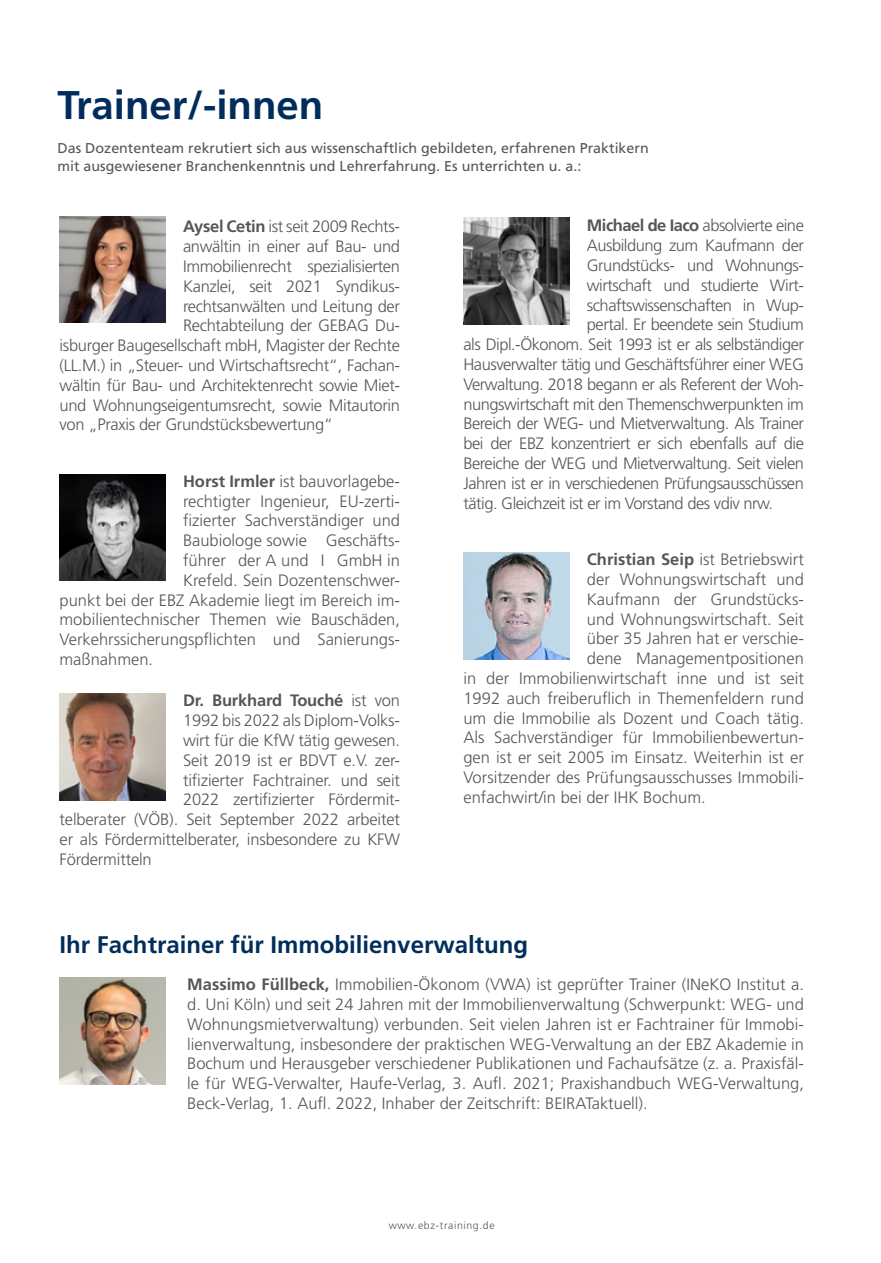
<style>
.page{position:relative;width:881px;height:1263px;background:#fff}
.page>*{position:absolute;margin:0;border:0;box-sizing:border-box;transform-origin:0 0}
.t1{font:700 40.05px "Frutiger LT Pro";color:#002d5c}
.t2{font:700 24px "Frutiger LT Pro";color:#002d5c}
.t3{font:300 16.5px/19.8px "Frutiger LT Std";letter-spacing:-.01em;color:#565655;text-align:justify}
.t4{font:300 16.5px "Frutiger LT Std";letter-spacing:-.03em;color:#565655}
.t5{font:700 16.5px "Frutiger LT Pro";letter-spacing:-.01em;color:#565655}
.t6{font:14.25px/18px "Frutiger LT Std";color:#565655}
.t7{font:300 10.5px "Frutiger LT Std";letter-spacing:.06em;color:#565655}
.s1{font-family:"Frutiger LT Pro";font-weight:700}
.s2{font-family:"Frutiger LT Std";font-weight:300}
</style>
<div class="page">
<img style="left:60px;top:216px;width:106px;height:107px">
<img style="left:463px;top:218px;width:106px;height:106px">
<img style="left:60px;top:694px;width:106px;height:106px">
<img style="left:60px;top:474px;width:106px;height:107px">
<img style="left:463px;top:553px;width:106px;height:106px">
<img style="left:60px;top:978px;width:106px;height:106px">
<h1 class="t1" style="left:57px;top:81px;width:267px">Trainer/-innen</h1>
<p class="t6" style="left:57px;top:139px;width:592px">Das Dozententeam rekrutiert sich aus wissenschaftlich gebildeten, erfahrenen Praktikern mit ausgewiesener Branchenkenntnis und Lehrerfahrung. Es unterrichten u. a.:</p>
<p class="t3" style="left:183px;top:217px;width:218px"><span class="s1">Aysel Cetin</span> ist seit 2009 Rechts-</p>
<p class="t3" style="left:183px;top:237px;width:218px">anwältin in einer auf Bau- und</p>
<p class="t3" style="left:183px;top:257px;width:218px">Immobilienrecht spezialisierten</p>
<p class="t3" style="left:183px;top:276px;width:218px">Kanzlei, seit 2021 Syndikus-</p>
<p class="t3" style="left:183px;top:296px;width:218px">rechtsanwälten und Leitung der</p>
<p class="t3" style="left:183px;top:316px;width:218px">Rechtabteilung der GEBAG Du-</p>
<p class="t3" style="left:60px;top:336px;width:342px">isburger Baugesellschaft mbH, Magister der Rechte</p>
<p class="t3" style="left:60px;top:356px;width:342px">(LL.M.) in „Steuer- und Wirtschaftsrecht“, Fachan-</p>
<p class="t3" style="left:60px;top:375px;width:342px">wältin für Bau- und Architektenrecht sowie Miet-</p>
<p class="t3" style="left:60px;top:395px;width:342px">und Wohnungseigentumsrecht, sowie Mitautorin</p>
<p class="t3" style="left:60px;top:415px;width:275px">von „Praxis der Grundstücksbewertung“</p>
<p class="t3" style="left:183px;top:471px;width:218px"><span class="s1">Horst Irmler</span> ist bauvorlagebe-</p>
<p class="t3" style="left:183px;top:491px;width:218px">rechtigter Ingenieur, EU-zerti-</p>
<p class="t3" style="left:183px;top:511px;width:218px">fizierter Sachverständiger und</p>
<p class="t3" style="left:183px;top:531px;width:218px">Baubiologe sowie Geschäfts-</p>
<p class="t3" style="left:183px;top:551px;width:218px">führer der A und I GmbH in</p>
<p class="t3" style="left:183px;top:570px;width:218px">Krefeld. Sein Dozentenschwer-</p>
<p class="t3" style="left:60px;top:590px;width:342px">punkt bei der EBZ Akademie liegt im Bereich im-</p>
<p class="t3" style="left:60px;top:610px;width:342px">mobilientechnischer Themen wie Bauschäden,</p>
<p class="t3" style="left:60px;top:630px;width:342px">Verkehrssicherungspflichten und Sanierungs-</p>
<p class="t3" style="left:60px;top:650px;width:95px">maßnahmen.</p>
<p class="t5" style="left:183px;top:691px;width:218px">Dr. Burkhard Touché <span class="s2">ist von</span></p>
<p class="t3" style="left:183px;top:711px;width:218px">1992 bis 2022 als Diplom-Volks-</p>
<p class="t3" style="left:183px;top:730px;width:218px">wirt für die KfW tätig gewesen.</p>
<p class="t3" style="left:183px;top:750px;width:218px">Seit 2019 ist er BDVT e.V. zer-</p>
<p class="t3" style="left:183px;top:770px;width:218px">tifizierter Fachtrainer. und seit</p>
<p class="t3" style="left:183px;top:790px;width:218px">2022 zertifizierter Fördermit-</p>
<p class="t3" style="left:60px;top:810px;width:342px">telberater (VÖB). Seit September 2022 arbeitet</p>
<p class="t3" style="left:60px;top:829px;width:342px">er als Fördermittelberater, insbesondere zu KFW</p>
<p class="t3" style="left:60px;top:849px;width:94px">Fördermitteln</p>
<p class="t4" style="left:586px;top:216px;width:218px"><span class="s1">Michael de Iaco</span> absolvierte eine</p>
<p class="t4" style="left:586px;top:236px;width:218px">Ausbildung zum Kaufmann der</p>
<p class="t4" style="left:586px;top:256px;width:218px">Grundstücks- und Wohnungs-</p>
<p class="t4" style="left:586px;top:276px;width:218px">wirtschaft und studierte Wirt-</p>
<p class="t4" style="left:586px;top:296px;width:218px">schaftswissenschaften in Wup-</p>
<p class="t4" style="left:586px;top:315px;width:218px">pertal. Er beendete sein Studium</p>
<p class="t4" style="left:463px;top:335px;width:342px">als Dipl.-Ökonom. Seit 1993 ist er als selbständiger</p>
<p class="t4" style="left:463px;top:355px;width:342px">Hausverwalter tätig und Geschäftsführer einer WEG</p>
<p class="t4" style="left:463px;top:375px;width:342px">Verwaltung. 2018 begann er als Referent der Woh-</p>
<p class="t4" style="left:463px;top:395px;width:342px">nungswirtschaft mit den Themenschwerpunkten im</p>
<p class="t4" style="left:463px;top:414px;width:342px">Bereich der WEG- und Mietverwaltung. Als Trainer</p>
<p class="t4" style="left:463px;top:434px;width:342px">bei der EBZ konzentriert er sich ebenfalls auf die</p>
<p class="t4" style="left:463px;top:454px;width:342px">Bereiche der WEG und Mietverwaltung. Seit vielen</p>
<p class="t4" style="left:463px;top:474px;width:342px">Jahren ist er in verschiedenen Prüfungsausschüssen</p>
<p class="t4" style="left:463px;top:494px;width:311px">tätig. Gleichzeit ist er im Vorstand des vdiv nrw.</p>
<p class="t3" style="left:586px;top:550px;width:218px"><span class="s1">Christian Seip</span> ist Betriebswirt</p>
<p class="t3" style="left:586px;top:570px;width:218px">der Wohnungswirtschaft und</p>
<p class="t3" style="left:586px;top:589px;width:218px">Kaufmann der Grundstücks-</p>
<p class="t3" style="left:586px;top:609px;width:218px">und Wohnungswirtschaft. Seit</p>
<p class="t3" style="left:586px;top:629px;width:218px">über 35 Jahren hat er verschie-</p>
<p class="t3" style="left:586px;top:649px;width:218px">dene Managementpositionen</p>
<p class="t3" style="left:463px;top:669px;width:342px">in der Immobilienwirtschaft inne und ist seit</p>
<p class="t3" style="left:463px;top:688px;width:342px">1992 auch freiberuflich in Themenfeldern rund</p>
<p class="t3" style="left:463px;top:708px;width:342px">um die Immobilie als Dozent und Coach tätig.</p>
<p class="t3" style="left:463px;top:728px;width:342px">Als Sachverständiger für Immobilienbewertun-</p>
<p class="t3" style="left:463px;top:748px;width:342px">gen ist er seit 2005 im Einsatz. Weiterhin ist er</p>
<p class="t3" style="left:463px;top:768px;width:342px">Vorsitzender des Prüfungsausschusses Immobili-</p>
<p class="t3" style="left:463px;top:787px;width:244px">enfachwirt/in bei der IHK Bochum.</p>
<h2 class="t2" style="left:60px;top:930px;width:470px">Ihr Fachtrainer für Immobilienverwaltung</h2>
<p class="t3" style="left:187px;top:975px;width:618px"><span class="s1">Massimo Füllbeck,</span> Immobilien-Ökonom (VWA) ist geprüfter Trainer (INeKO Institut a. d. Uni Köln) und seit 24 Jahren mit der Immobilienverwaltung (Schwerpunkt: WEG- und Wohnungsmietverwaltung) verbunden. Seit vielen Jahren ist er Fachtrainer für Immobi&shy;lienverwaltung, insbesondere der praktischen WEG-Verwaltung an der EBZ Akademie in Bochum und Herausgeber verschiedener Publikationen und Fachaufsätze (z. a. Praxisfäl&shy;le für WEG-Verwalter, Haufe-Verlag, 3. Aufl. 2021; Praxishandbuch WEG-Verwaltung, Beck-Verlag, 1. Aufl. 2022, Inhaber der Zeitschrift: BEIRATaktuell).</p>
<p class="t7" style="left:388px;top:1220px;width:107px">www.ebz-training.de</p>
</div>
